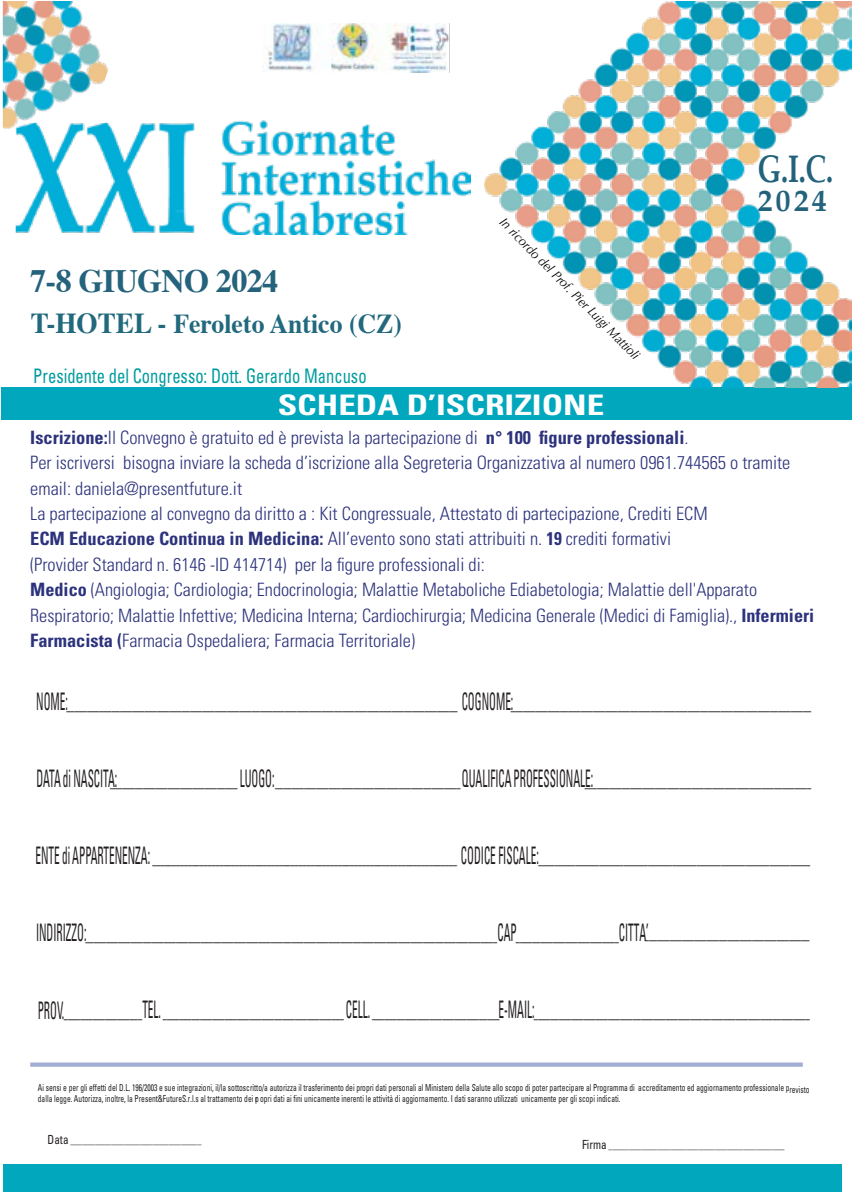
<style>
.page{position:relative;width:853px;height:1193px;background:#fff}
.page>*{position:absolute;margin:0;border:0;box-sizing:border-box;transform-origin:0 0}
.t1{font:700 38.4px "Book Antiqua";color:#22637b;scale:.73 1}
.t2{font:700 32.6px "Times";letter-spacing:-.02em;color:#24637b}
.t3{font:700 29.6px "Book Antiqua";color:#22637b}
.t4{font:700 condensed 28.2px "Univers LT Std";color:#fff;scale:1.24 1}
.t5{font:700 27.4px "Times";color:#22697e;scale:.94 1}
.t6{font:condensed 20px "Univers LT Std";color:#009b9e;scale:.83 1}
.t7{font:300 condensed 18.4px/25.4px "Univers LT Std";color:#2c327c}
.t8{font:condensed 17.8px "Univers LT Std";color:#231f20;scale:.46 1}
.t9{font:condensed 17.8px "Univers LT Std";color:#231f20;scale:.45 1}
.t10{font:italic 13.2px "Optima";color:#000;scale:.93 1}
.t11{font:condensed 9.6px/11.4px "Univers LT Std";color:#231f20;scale:.78 1}
.t12{font:condensed 9.2px "Univers LT Std";color:#231f20;scale:.89 1}
.s1{font-size:28.8px}
.s2{font-weight:700}
.s3{font-size:24.2px}
.s4{font-size:12.6px}
</style>
<div class="page">
<div style="left:3px;top:1165px;width:838px;height:27px;background:#00a7bd"></div>
<div style="left:1px;top:387px;width:850px;height:32px;background:#00a7bd"></div>
<svg style="left:30px;top:1062px;width:772px;height:4px;background:#aeb8d8"></svg>
<img style="left:3px;top:1px;width:105px;height:128px">
<img style="left:16px;top:123px;width:179px;height:110px">
<img style="left:221px;top:121px;width:249px;height:113px">
<img style="left:484px;top:1px;width:367px;height:387px">
<img style="left:262px;top:23px;width:188px;height:50px">
<h2 class="t2" style="left:30px;top:249px;width:249px">7-8 GIUGNO 2024</h2>
<h3 class="t5" style="left:31px;top:297px;width:396px"><span class="s1">T-HOTEL -</span> Feroleto Antico (CZ)</h3>
<p class="t6" style="left:33px;top:363px;width:403px">Presidente del Congresso: Dott. Gerardo Mancuso</p>
<p class="t10" style="left:507px;top:215px;width:209px;rotate:45deg">In ricordo del Prof. Pier Luigi Mattioli</p>
<h3 class="t4" style="left:278px;top:388px;width:265px">SCHEDA D’ISCRIZIONE</h3>
<h1 class="t1" style="left:757px;top:142px;width:105px">G.I.C.</h1>
<h3 class="t3" style="left:757px;top:180px;width:71px">2024</h3>
<p class="t7" style="left:30px;top:424px;width:785px"><span class="s2">Iscrizione:</span>Il Convegno è gratuito ed è prevista la partecipazione di <span class="s2">n° 100 figure professionali</span>.<br>Per iscriversi bisogna inviare la scheda d’iscrizione alla Segreteria Organizzativa al numero 0961.744565 o tramite email: daniela@presentfuture.it<br>La partecipazione al convegno da diritto a : Kit Congressuale, Attestato di partecipazione, Crediti ECM<br><span class="s2">ECM Educazione Continua in Medicina:</span> All’evento sono stati attribuiti n. <span class="s2">19</span> crediti formativi<br>(Provider Standard n. 6146 -ID 414714) per la figure professionali di:<br><span class="s2">Medico</span> (Angiologia; Cardiologia; Endocrinologia; Malattie Metaboliche Ediabetologia; Malattie dell'Apparato Respiratorio; Malattie Infettive; Medicina Interna; Cardiochirurgia; Medicina Generale (Medici di Famiglia)., <span class="s2">Infermieri Farmacista (</span>Farmacia Ospedaliera; Farmacia Territoriale)</p>
<p class="t8" style="left:36px;top:692px;width:1685px"><span class="s3">NOME:</span>_______________________________________________________________________________________________ <span class="s3">COGNOME:</span>_________________________________________________________________________</p>
<p class="t8" style="left:36px;top:769px;width:1685px"><span class="s3">DATA di NASCITA:</span>_______________________________ <span class="s3">LUOGO:</span> _____________________________________________ <span class="s3">QUALIFICA PROFESSIONALE:</span>_______________________________________________________</p>
<p class="t9" style="left:35px;top:846px;width:1722px"><span class="s3">ENTE di APPARTENENZA:</span> _____________________________________________________________________________ <span class="s3">CODICE FISCALE:</span>___________________________________________________________________</p>
<p class="t8" style="left:36px;top:923px;width:1682px"><span class="s3">INDIRIZZO:</span>____________________________________________________________________________________________________<span class="s3">CAP</span>_________________________<span class="s3">CITTA’</span>________________________________________</p>
<p class="t8" style="left:38px;top:1000px;width:1679px"><span class="s3">PROV.</span>___________________<span class="s3">TEL.</span> ____________________________________________ <span class="s3">CELL.</span> _______________________________<span class="s3">E-MAIL:</span> ___________________________________________________________________</p>
<p class="t11" style="left:38px;top:1081px;width:990px">Ai sensi e per gli effetti del D.L. 196/2003 e sue integrazioni, il/la sottoscritto/a autorizza il trasferimento dei propri dati personali al Ministero della Salute allo scopo di poter partecipare al Programma di accreditamento ed aggiornamento professionale previsto dalla legge. Autorizza, inoltre, la Present&amp;FutureS.r.l.s al trattamento dei pr opri dati ai fini unicamente inerenti le attività di aggiornamento. I dati saranno utilizzati unicamente per gli scopi indicati.</p>
<p class="t12" style="left:48px;top:1135px;width:174px"><span class="s4">Data</span> ________________________________</p>
<p class="t12" style="left:582px;top:1140px;width:229px"><span class="s4">Firma</span> ___________________________________________</p>
</div>
